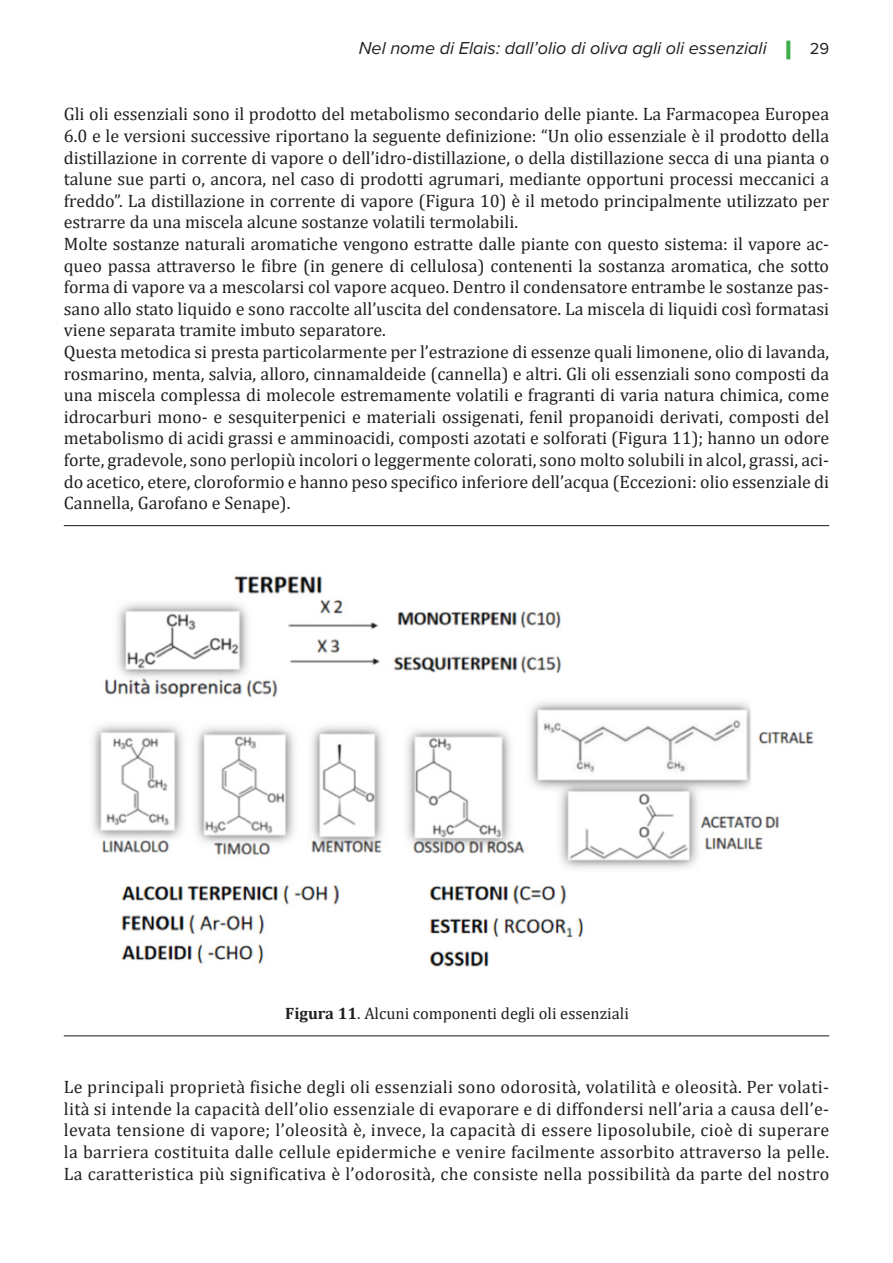
<style>
.page{position:relative;width:893px;height:1263px;background:#fff}
.page>*{position:absolute;margin:0;border:0;box-sizing:border-box;transform-origin:0 0}
._06_testo{font:18px/21.6px "Cambria";color:#231f20;text-align:justify}
.t1{font:italic 18px "Proxima Nova";color:#231f20}
.t2{font:16.5px "Cambria";color:#231f20}
.s1{font-family:"Book Antiqua";font-style:normal;font-size:16.5px;color:#40ae49}
.s2{font-style:normal;font-size:16.5px}
.s3{font-weight:700}
</style>
<div class="page">
<hr style="left:64px;top:525px;width:765px;height:1px;background:#333">
<hr style="left:64px;top:1035px;width:765px;height:1px;background:#333">
<img style="left:92px;top:576px;width:722px;height:391px">
<p class="t1" style="left:359px;top:35px;width:472px">Nel nome di Elais: dall’olio di oliva agli oli essenziali <span class="s1">|</span> <span class="s2">29</span></p>
<p class="_06_testo" style="left:64px;top:103px;width:767px">Gli oli essenziali sono il prodotto del metabolismo secondario delle piante. La Farmacopea Europea 6.0 e le versioni successive riportano la seguente definizione: “Un olio essenziale è il prodotto della distillazione in corrente di vapore o dell’idro-distillazione, o della distillazione secca di una pianta o talune sue parti o, ancora, nel caso di prodotti agrumari, mediante opportuni processi meccanici a freddo”. La distillazione in corrente di vapore (Figura 10) è il metodo principalmente utilizzato per estrarre da una miscela alcune sostanze volatili termolabili.</p>
<p class="_06_testo" style="left:64px;top:233px;width:767px">Molte sostanze naturali aromatiche vengono estratte dalle piante con questo sistema: il vapore ac&shy;queo passa attraverso le fibre (in genere di cellulosa) contenenti la sostanza aromatica, che sotto forma di vapore va a mescolarsi col vapore acqueo. Dentro il condensatore entrambe le sostanze pas&shy;sano allo stato liquido e sono raccolte all’uscita del condensatore. La miscela di liquidi così formatasi viene separata tramite imbuto separatore.</p>
<p class="_06_testo" style="left:64px;top:341px;width:767px">Questa metodica si presta particolarmente per l’estrazione di essenze quali limonene, olio di lavanda, rosmarino, menta, salvia, alloro, cinnamaldeide (cannella) e altri. Gli oli essenziali sono composti da una miscela complessa di molecole estremamente volatili e fragranti di varia natura chimica, come idrocarburi mono- e sesquiterpenici e materiali ossigenati, fenil propanoidi derivati, composti del metabolismo di acidi grassi e amminoacidi, composti azotati e solforati (Figura 11); hanno un odore forte, gradevole, sono perlopiù incolori o leggermente colorati, sono molto solubili in alcol, grassi, aci&shy;do acetico, etere, cloroformio e hanno peso specifico inferiore dell’acqua (Eccezioni: olio essenziale di Cannella, Garofano e Senape).</p>
<p class="t2" style="left:285px;top:1004px;width:345px"><span class="s3">Figura 11</span>. Alcuni componenti degli oli essenziali</p>
<p class="_06_testo" style="left:64px;top:1076px;width:767px">Le principali proprietà fisiche degli oli essenziali sono odorosità, volatilità e oleosità. Per volati&shy;lità si intende la capacità dell’olio essenziale di evaporare e di diffondersi nell’aria a causa dell’e&shy;levata tensione di vapore; l’oleosità è, invece, la capacità di essere liposolubile, cioè di superare la barriera costituita dalle cellule epidermiche e venire facilmente assorbito attraverso la pelle.<br>La caratteristica più significativa è l’odorosità, che consiste nella possibilità da parte del nostro</p>
</div>
